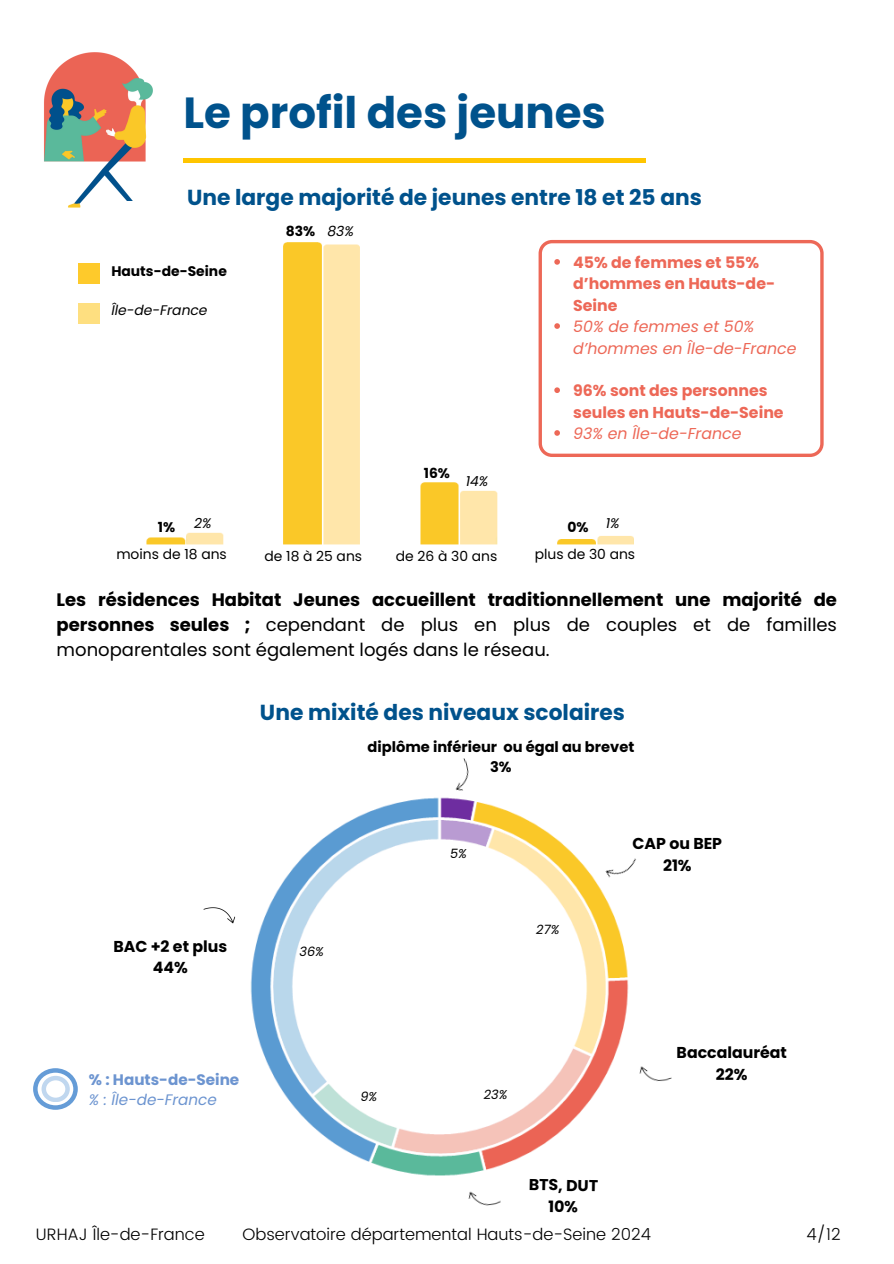
<style>
.page{position:relative;width:894px;height:1264px;background:#fff}
.page>*{position:absolute;margin:0;border:0;box-sizing:border-box;transform-origin:0 0}
.t1{font:700 43.5px "Poppins";color:#00528c}
.t2{font:700 21.75px "Poppins";color:#00528c}
.t3{font:18px/24.8px "Poppins";color:#000;text-align:justify}
.t4{font:300 16.5px "Poppins";color:#000}
.t5{font:700 15.75px/21.3px "Poppins";color:#ed6857}
.t6{font:italic 15.75px/21.3px "Poppins";color:#ed6857}
.t7{font:700 15.75px/21.3px "Poppins";color:#000;text-align:center}
.t8{font:700 15.15px/20.2px "Poppins";color:#6c94d0}
.t9{font:700 14.7px/20.2px "Poppins";color:#000;text-align:center}
.t10{font:13.8px "Poppins";color:#000}
.t11{font:700 13.8px "Poppins";color:#000}
.t12{font:italic 13.8px "Poppins";color:#000}
.t13{font:italic 12.75px "Poppins";color:#000}
.s1{font-weight:700}
.s2{font-weight:400;font-style:italic}
</style>
<div class="page">
<img style="left:44px;top:52px;width:109px;height:156px">
<div style="left:183px;top:158px;width:463px;height:5px;background:#ffc500"></div>
<img style="left:250px;top:798px;width:379px;height:378px">
<img style="left:96px;top:202px;width:538px;height:343px">
<div style="left:78px;top:263px;width:22px;height:20px;background:#feca2b"></div>
<div style="left:78px;top:303px;width:22px;height:20px;background:#fedf80"></div>
<img style="left:203px;top:907px;width:33px;height:17px">
<img style="left:623px;top:1039px;width:49px;height:65px">
<img style="left:424px;top:758px;width:70px;height:50px">
<img style="left:577px;top:822px;width:59px;height:84px">
<img style="left:451px;top:1162px;width:67px;height:44px">
<svg style="left:538px;top:240px;width:285px;height:217px"></svg>
<svg style="left:554px;top:259px;width:5px;height:6px"></svg>
<svg style="left:554px;top:323px;width:5px;height:6px"></svg>
<svg style="left:554px;top:387px;width:5px;height:6px"></svg>
<svg style="left:554px;top:430px;width:5px;height:6px"></svg>
<svg style="left:33px;top:1068px;width:45px;height:41px"></svg>
<p class="t1" style="left:183px;top:82px;width:424px">Le profil des jeunes</p>
<h3 class="t2" style="left:187px;top:182px;width:516px">Une large majorité de jeunes entre 18 et 25 ans</h3>
<p class="t11" style="left:111px;top:261px;width:117px">Hauts-de-Seine</p>
<p class="t12" style="left:111px;top:300px;width:98px">Île-de-France</p>
<h5 class="t11" style="left:285px;top:222px;width:31px">83%</h5>
<p class="t12" style="left:327px;top:222px;width:28px">83%</p>
<p class="t11" style="left:424px;top:463px;width:28px">16%</p>
<p class="t12" style="left:465px;top:471px;width:24px">14%</p>
<p class="t5" style="left:573px;top:252px;width:203px">45% de femmes et 55% d’hommes en Hauts-de-<br>Seine</p>
<p class="t6" style="left:573px;top:316px;width:225px">50% de femmes et 50% d’hommes en Île-de-France</p>
<p class="t5" style="left:573px;top:380px;width:212px">96% sont des personnes seules en Hauts-de-Seine</p>
<p class="t6" style="left:573px;top:423px;width:170px">93% en Île-de-France</p>
<h2 class="t11" style="left:158px;top:518px;width:19px">1%</h2>
<h5 class="t12" style="left:194px;top:513px;width:19px">2%</h5>
<p class="t12" style="left:605px;top:513px;width:15px">1%</p>
<p class="t11" style="left:567px;top:518px;width:23px">0%</p>
<p class="t10" style="left:116px;top:544px;width:112px">moins de 18 ans</p>
<p class="t10" style="left:396px;top:546px;width:103px">de 26 à 30 ans</p>
<p class="t10" style="left:534px;top:544px;width:102px">plus de 30 ans</p>
<p class="t10" style="left:264px;top:546px;width:99px">de 18 à 25 ans</p>
<h3 class="t3" style="left:57px;top:587px;width:781px"><span class="s1">Les résidences Habitat Jeunes accueillent traditionnellement une majorité de personnes seules ;</span> cependant de plus en plus de couples et de familles monoparentales sont également logés dans le réseau.</h3>
<p class="t2" style="left:260px;top:696px;width:366px">Une mixité des niveaux scolaires</p>
<p class="t9" style="left:367px;top:736px;width:268px">diplôme inférieur ou égal au brevet<br>3%</p>
<p class="t7" style="left:113px;top:935px;width:115px">BAC +2 et plus<br>44%</p>
<h3 class="t8" style="left:89px;top:1069px;width:152px">% : Hauts-de-Seine <span class="s2">% : Île-de-France</span></h3>
<h4 class="t13" style="left:299px;top:942px;width:26px">36%</h4>
<h6 class="t13" style="left:360px;top:1087px;width:18px">9%</h6>
<h5 class="t13" style="left:450px;top:844px;width:18px">5%</h5>
<p class="t13" style="left:536px;top:920px;width:25px">27%</p>
<p class="t13" style="left:483px;top:1086px;width:25px">23%</p>
<p class="t7" style="left:632px;top:833px;width:91px">CAP ou BEP<br>21%</p>
<p class="t7" style="left:676px;top:1042px;width:112px">Baccalauréat<br>22%</p>
<p class="t7" style="left:529px;top:1173px;width:71px;rotate:1deg">BTS, DUT<br>10%</p>
<h5 class="t4" style="left:36px;top:1224px;width:170px">URHAJ Île-de-France</h5>
<p class="t4" style="left:242px;top:1224px;width:410px">Observatoire départemental Hauts-de-Seine 2024</p>
<h3 class="t4" style="left:806px;top:1224px;width:35px">4/12</h3>
</div>
